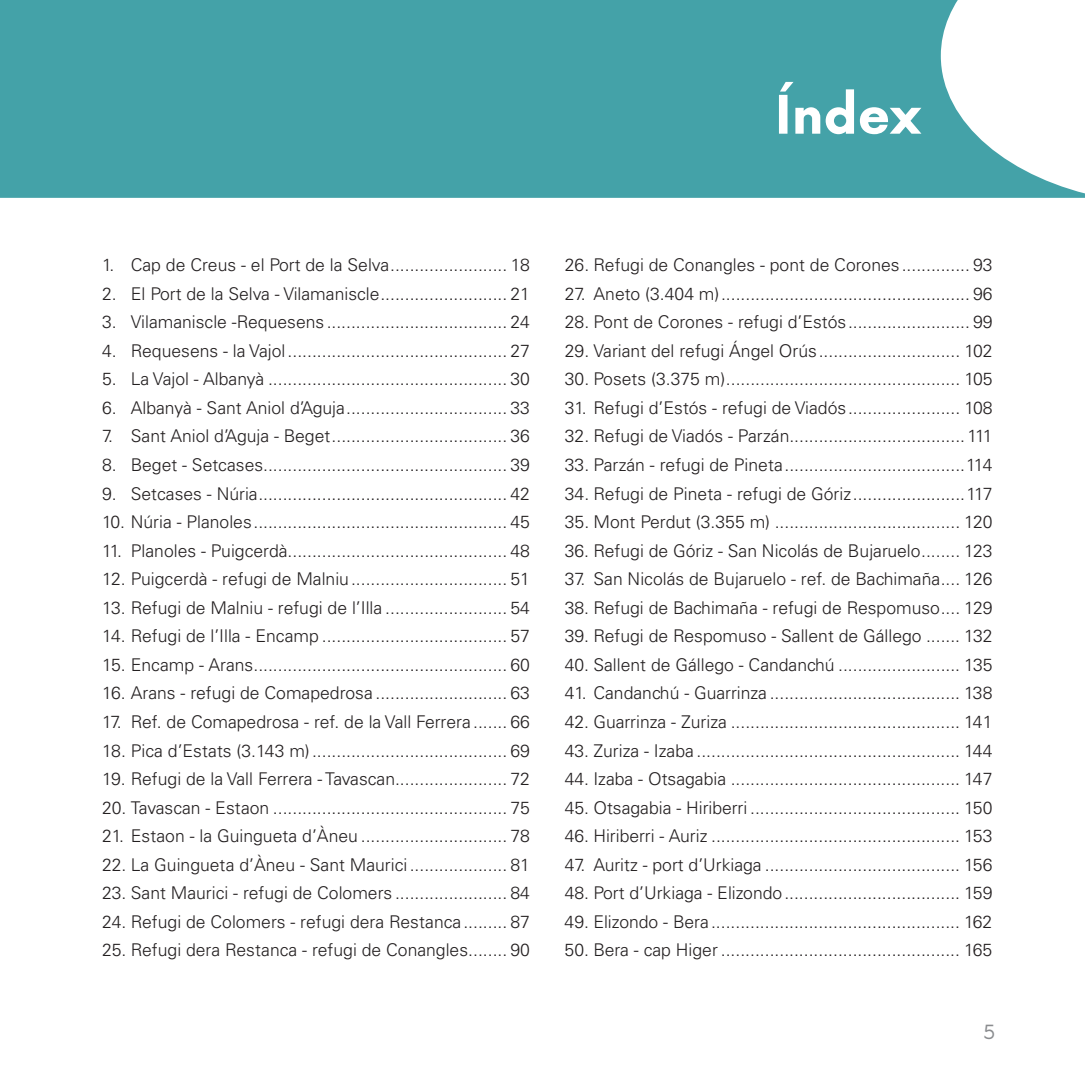
<style>
.page{position:relative;width:1085px;height:1085px;background:#fff}
.page>*{position:absolute;margin:0;border:0;box-sizing:border-box;transform-origin:0 0}
.t1{font:700 51.75px "Now";color:#fff}
.t2{font:19.12px "Now";color:#8a8c8f}
.t3{font:300 17.55px "Univers";color:#231f20}
</style>
<div class="page">
<svg style="left:0;top:0;width:1084px;height:198px;background:#57abb0"></svg>
<h1 class="t1" style="left:774px;top:76px;width:148px">Índex</h1>
<p class="t3" style="left:102px;top:254px;width:429px">1. Cap de Creus - el Port de la Selva........................ 18</p>
<p class="t3" style="left:102px;top:283px;width:429px">2. El Port de la Selva - Vilamaniscle.......................... 21</p>
<p class="t3" style="left:102px;top:311px;width:429px">3. Vilamaniscle -Requesens ..................................... 24</p>
<p class="t3" style="left:102px;top:340px;width:429px">4. Requesens - la Vajol............................................. 27</p>
<p class="t3" style="left:102px;top:368px;width:429px">5. La Vajol - Albanyà ................................................. 30</p>
<p class="t3" style="left:102px;top:397px;width:429px">6. Albanyà - Sant Aniol d’Aguja................................. 33</p>
<p class="t3" style="left:102px;top:425px;width:429px">7. Sant Aniol d’Aguja - Beget.................................... 36</p>
<p class="t3" style="left:102px;top:454px;width:429px">8. Beget - Setcases.................................................. 39</p>
<p class="t3" style="left:102px;top:482px;width:429px">9. Setcases - Núria................................................... 42</p>
<p class="t3" style="left:102px;top:511px;width:429px">10. Núria - Planoles.................................................... 45</p>
<p class="t3" style="left:102px;top:540px;width:429px">11. Planoles - Puigcerdà............................................. 48</p>
<p class="t3" style="left:102px;top:568px;width:429px">12. Puigcerdà - refugi de Malniu................................ 51</p>
<p class="t3" style="left:102px;top:597px;width:429px">13. Refugi de Malniu - refugi de l’Illa ......................... 54</p>
<p class="t3" style="left:102px;top:625px;width:429px">14. Refugi de l’Illa - Encamp ...................................... 57</p>
<p class="t3" style="left:102px;top:654px;width:429px">15. Encamp - Arans.................................................... 60</p>
<p class="t3" style="left:102px;top:682px;width:429px">16. Arans - refugi de Comapedrosa ........................... 63</p>
<p class="t3" style="left:102px;top:711px;width:429px">17. Ref. de Comapedrosa - ref. de la Vall Ferrera ....... 66</p>
<p class="t3" style="left:102px;top:739px;width:429px">18. Pica d’Estats (3.143 m)........................................ 69</p>
<p class="t3" style="left:102px;top:768px;width:429px">19. Refugi de la Vall Ferrera - Tavascan....................... 72</p>
<p class="t3" style="left:102px;top:796px;width:429px">20. Tavascan - Estaon ................................................ 75</p>
<p class="t3" style="left:102px;top:825px;width:429px">21. Estaon - la Guingueta d’Àneu .............................. 78</p>
<p class="t3" style="left:102px;top:853px;width:429px">22. La Guingueta d’Àneu - Sant Maurici.................... 81</p>
<p class="t3" style="left:102px;top:882px;width:429px">23. Sant Maurici - refugi de Colomers ....................... 84</p>
<p class="t3" style="left:102px;top:910px;width:429px">24. Refugi de Colomers - refugi dera Restanca......... 87</p>
<p class="t3" style="left:102px;top:939px;width:429px">25. Refugi dera Restanca - refugi de Conangles........ 90</p>
<p class="t3" style="left:564px;top:254px;width:429px">26. Refugi de Conangles - pont de Corones.............. 93</p>
<p class="t3" style="left:564px;top:283px;width:429px">27. Aneto (3.404 m)................................................... 96</p>
<p class="t3" style="left:564px;top:311px;width:429px">28. Pont de Corones - refugi d’Estós......................... 99</p>
<p class="t3" style="left:564px;top:340px;width:429px">29. Variant del refugi Ángel Orús............................. 102</p>
<p class="t3" style="left:564px;top:368px;width:429px">30. Posets (3.375 m)................................................ 105</p>
<p class="t3" style="left:564px;top:397px;width:429px">31. Refugi d’Estós - refugi de Viadós....................... 108</p>
<p class="t3" style="left:564px;top:425px;width:429px">32. Refugi de Viadós - Parzán....................................111</p>
<p class="t3" style="left:564px;top:454px;width:429px">33. Parzán - refugi de Pineta.....................................114</p>
<p class="t3" style="left:564px;top:482px;width:429px">34. Refugi de Pineta - refugi de Góriz.......................117</p>
<p class="t3" style="left:564px;top:511px;width:429px">35. Mont Perdut (3.355 m) ...................................... 120</p>
<p class="t3" style="left:564px;top:539px;width:429px">36. Refugi de Góriz - San Nicolás de Bujaruelo........ 123</p>
<p class="t3" style="left:564px;top:568px;width:429px">37. San Nicolás de Bujaruelo - ref. de Bachimaña.... 126</p>
<p class="t3" style="left:564px;top:597px;width:429px">38. Refugi de Bachimaña - refugi de Respomuso.... 129</p>
<p class="t3" style="left:564px;top:625px;width:429px">39. Refugi de Respomuso - Sallent de Gállego ....... 132</p>
<p class="t3" style="left:564px;top:654px;width:429px">40. Sallent de Gállego - Candanchú ......................... 135</p>
<p class="t3" style="left:564px;top:682px;width:429px">41. Candanchú - Guarrinza ....................................... 138</p>
<p class="t3" style="left:564px;top:711px;width:429px">42. Guarrinza - Zuriza ............................................... 141</p>
<p class="t3" style="left:564px;top:739px;width:429px">43. Zuriza - Izaba ...................................................... 144</p>
<p class="t3" style="left:564px;top:768px;width:429px">44. Izaba - Otsagabia ............................................... 147</p>
<p class="t3" style="left:564px;top:796px;width:429px">45. Otsagabia - Hiriberri ........................................... 150</p>
<p class="t3" style="left:564px;top:825px;width:429px">46. Hiriberri - Auriz ................................................... 153</p>
<p class="t3" style="left:564px;top:853px;width:429px">47. Auritz - port d’Urkiaga ........................................ 156</p>
<p class="t3" style="left:564px;top:882px;width:429px">48. Port d’Urkiaga - Elizondo.................................... 159</p>
<p class="t3" style="left:564px;top:910px;width:429px">49. Elizondo - Bera ................................................... 162</p>
<p class="t3" style="left:564px;top:939px;width:429px">50. Bera - cap Higer ................................................. 165</p>
<p class="t2" style="left:983px;top:1016px;width:14px">5</p>
</div>
